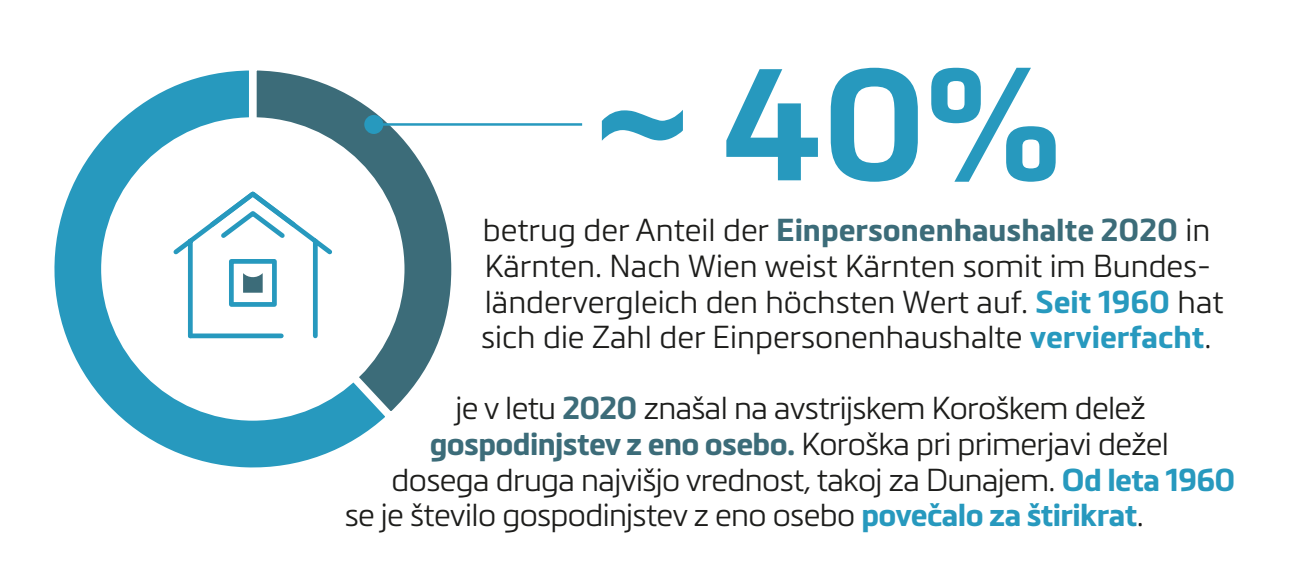
<style>
.page{position:relative;width:1308px;height:585px;background:#fff}
.page>*{position:absolute;margin:0;border:0;box-sizing:border-box;transform-origin:0 0}
.t1{font:700 156.25px "Metronic Land Kaernten";color:#2799be}
.t2{font:300 31.25px "Metronic Land Kaernten";letter-spacing:-.02em;color:#1d1d1b}
.t3{font:300 31.25px/35.6px "Metronic Land Kaernten";color:#1d1d1b}
.t4{font:700 31.25px "Metronic Land Kaernten";color:#3c6c79}
.s1{font-family:"Arial"}
.s2{font-weight:300;color:#1d1d1b}
.s3{font-weight:700;color:#2799be}
.s4{font-weight:700;color:#3c6c79}
</style>
<div class="page">
<svg style="left:54px;top:70px;width:329px;height:398px"></svg>
<svg style="left:249px;top:70px;width:203px;height:349px"></svg>
<div style="left:101px;top:117px;width:303px;height:303px;background:#fff;border-radius:50%"></div>
<svg style="left:173px;top:191px;width:159px;height:148px"></svg>
<div style="left:364px;top:115px;width:19px;height:19px;background:#2799be;border-radius:50%"></div>
<hr style="left:378px;top:123px;width:204px;height:3px;background:#2799be">
<h1 class="t1" style="left:597px;top:26px;width:465px"><span class="s1">~</span> 40%</h1>
<p class="t4" style="left:483px;top:210px;width:729px"><span class="s2">betrug der Anteil der</span> Einpersonenhaushalte 2020 <span class="s2">in</span></p>
<p class="t3" style="left:481px;top:247px;width:744px">Kärnten. Nach Wien weist Kärnten somit im Bundes&shy;ländervergleich den höchsten Wert auf. <span class="s3">Seit 1960</span> hat sich die Zahl der Einpersonenhaushalte <span class="s3">vervierfacht</span>.</p>
<p class="t2" style="left:455px;top:387px;width:692px">je v letu <span class="s4">2020</span> znašal na avstrijskem Koroškem delež</p>
<p class="t2" style="left:430px;top:423px;width:741px"><span class="s4">gospodinjstev z eno osebo.</span> Koroška pri primerjavi dežel</p>
<p class="t2" style="left:391px;top:458px;width:845px">dosega druga najvišjo vrednost, takoj za Dunajem. <span class="s3">Od leta 1960</span></p>
<p class="t2" style="left:345px;top:494px;width:800px">se je število gospodinjstev z eno osebo <span class="s3">povečalo za štirikrat</span>.</p>
</div>
